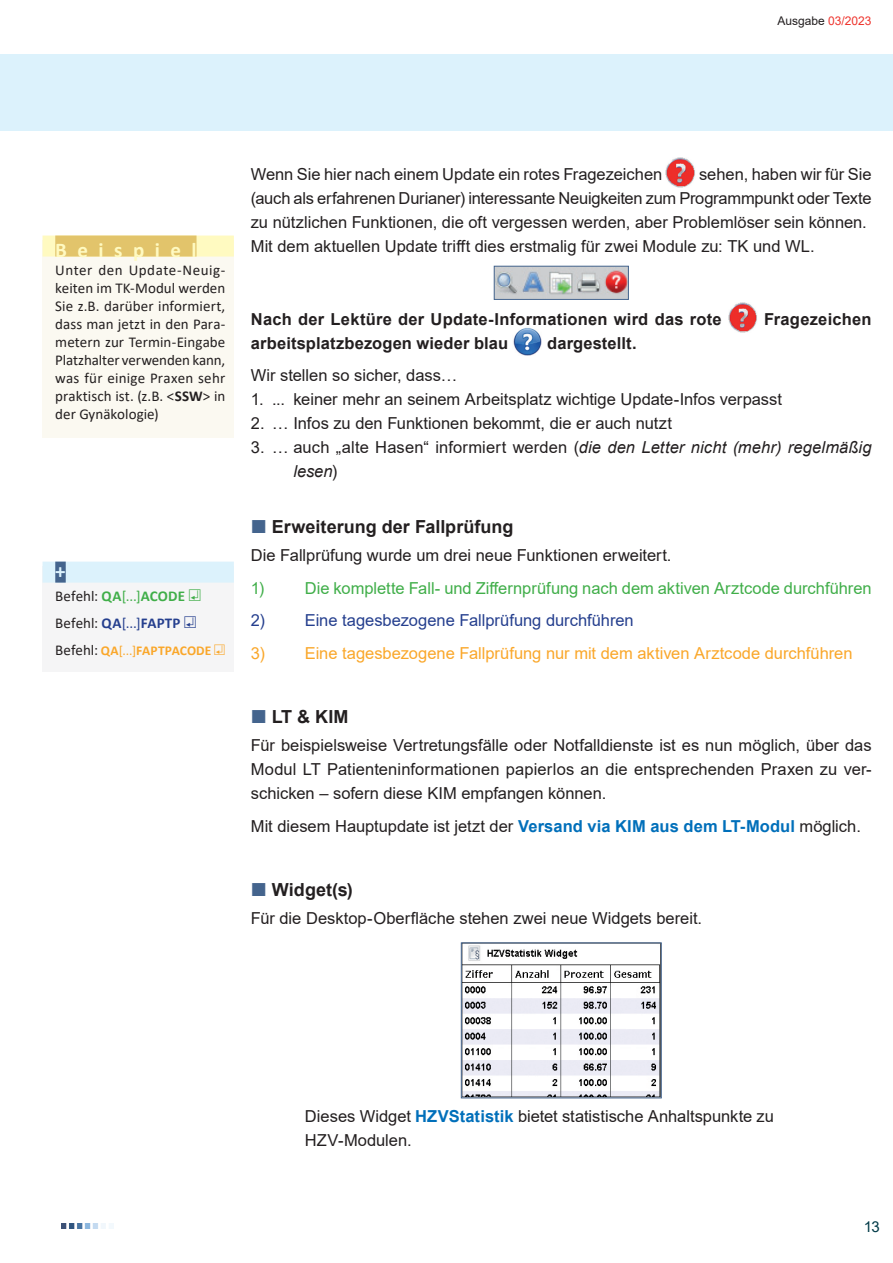
<style>
.page{position:relative;width:893px;height:1263px;background:#fff}
.page>*{position:absolute;margin:0;border:0;box-sizing:border-box;transform-origin:0 0}
.Beispiel{font:700 21px "Calibri";letter-spacing:.5em;color:#fffac1}
.plus_d2{font:700 21px "Calibri";color:#dcf2fc}
.Ueber_text_updat_d2{font:700 18px "Arial";color:#231f20}
.Fließtext{font:16.5px/24px "Arial";color:#231f20;text-align:justify}
.Fließtext-2{font:700 16.5px "Arial";letter-spacing:.01em;color:#231f20}
.Fließtext-3{font:italic 16.5px/24px "Arial";letter-spacing:-.005em;color:#231f20}
.Fließtext-4{font:16.5px "Arial";color:#40ae49}
.Fließtext-5{font:16.5px "Arial";color:#faa72a}
.Fließtext-6{font:16.5px "Arial";color:#253f8e}
.text_in_box_news{font:15px/18px "Calibri";letter-spacing:.005em;color:#231f20;text-align:justify}
.t1{font:15px "Arial";color:#003a47}
.text_in_box_news-2{font:700 13.5px "Calibri";letter-spacing:.01em;color:#faa72a}
.t2{font:12px "Arial";color:#231f20}
.s1{color:#ee342d}
.s2{font-weight:700}
.s3{font-weight:700;color:#40ae49}
.s4{color:#40ae49}
.s5{font-family:"Big Hand";color:#40ae49}
.s6{font-weight:700;color:#253f8e}
.s7{color:#253f8e}
.s8{font-family:"Big Hand";color:#253f8e}
.s9{font-weight:400;font-size:15px;color:#231f20}
.s10{font-weight:400}
.s11{font-family:"Big Hand";font-weight:400}
.s12{font-style:normal}
.s13{font-weight:700;color:#006fba}
</style>
<div class="page">
<img style="left:62px;top:1224px;width:52px;height:5px">
<img style="left:666px;top:157px;width:29px;height:30px">
<img style="left:496px;top:268px;width:131px;height:30px">
<div style="left:494px;top:266px;width:135px;height:34px;border:1px solid #44648d"></div>
<img style="left:728px;top:303px;width:29px;height:29px">
<img style="left:513px;top:328px;width:29px;height:28px">
<img style="left:463px;top:945px;width:197px;height:151px">
<div style="left:461px;top:942px;width:201px;height:156px;border:1px solid #44648d"></div>
<div style="left:0;top:54px;width:893px;height:77px;background:#dcf2fc"></div>
<div style="left:43px;top:241px;width:191px;height:197px;background:#fbf9f1"></div>
<div style="left:43px;top:236px;width:191px;height:21px;background:#fffac1"></div>
<div style="left:55px;top:236px;width:142px;height:21px;background:#e2c46b"></div>
<div style="left:43px;top:567px;width:191px;height:105px;background:#f5f5f6"></div>
<div style="left:43px;top:562px;width:191px;height:21px;background:#dcf2fc"></div>
<div style="left:55px;top:562px;width:11px;height:21px;background:#44648d"></div>
<p class="t2" style="left:777px;top:12px;width:96px">Ausgabe <span class="s1">03/2023</span></p>
<p class="Beispiel" style="left:55px;top:235px;width:143px">Beispiel</p>
<p class="text_in_box_news" style="left:55px;top:260px;width:172px">Unter den Update-Neuig&shy;keiten im TK-Modul werden Sie z.B. darüber informiert, dass man jetzt in den Para&shy;metern zur Termin-Eingabe Platzhalter verwenden kann, was für einige Praxen sehr praktisch ist. (z.B. &lt;<span class="s2">SSW</span>&gt; in der Gynäkologie)</p>
<p class="plus_d2" style="left:55px;top:556px;width:12px">+</p>
<p class="text_in_box_news" style="left:55px;top:586px;width:147px">Befehl: <span class="s3">QA</span><span class="s4">[...]</span><span class="s3">ACODE</span> <span class="s5">)</span></p>
<p class="text_in_box_news" style="left:55px;top:614px;width:143px">Befehl: <span class="s6">QA</span><span class="s7">[...]</span><span class="s6">FAPTP</span> <span class="s8">)</span></p>
<p class="text_in_box_news-2" style="left:55px;top:641px;width:172px"><span class="s9">Befehl:</span> QA<span class="s10">[...]</span>FAPTPACODE <span class="s11">)</span></p>
<p class="Fließtext" style="left:251px;top:162px;width:413px">Wenn Sie hier nach einem Update ein rotes Fragezeichen</p>
<p class="Fließtext" style="left:251px;top:162px;width:622px;text-indent:448px">sehen, haben wir für Sie (auch als erfahrenen Durianer) interessante Neuigkeiten zum Programmpunkt oder Texte zu nützlichen Funktionen, die oft vergessen werden, aber Problemlöser sein können.</p>
<p class="Fließtext" style="left:251px;top:234px;width:565px">Mit dem aktuellen Update trifft dies erstmalig für zwei Module zu: TK und WL.</p>
<p class="Fließtext-2" style="left:251px;top:307px;width:472px">Nach der Lektüre der Update-Informationen wird das rote</p>
<p class="Fließtext-2" style="left:764px;top:307px;width:109px">Fragezeichen</p>
<p class="Fließtext-2" style="left:251px;top:331px;width:259px">arbeitsplatzbezogen wieder blau</p>
<p class="Fließtext-2" style="left:547px;top:331px;width:91px">dargestellt.</p>
<p class="Fließtext" style="left:251px;top:364px;width:208px">Wir stellen so sicher, dass…</p>
<p class="Fließtext" style="left:251px;top:388px;width:533px">1. ... keiner mehr an seinem Arbeitsplatz wichtige Update-Infos verpasst</p>
<p class="Fließtext" style="left:251px;top:412px;width:423px">2. … Infos zu den Funktionen bekommt, die er auch nutzt</p>
<p class="Fließtext-3" style="left:293px;top:436px;width:580px;text-indent:-43px"><span class="s12">3. … auch „alte Hasen“ informiert werden (</span>die den Letter nicht (mehr) regelmäßig lesen<span class="s12">)</span></p>
<p class="Ueber_text_updat_d2" style="left:272px;top:514px;width:243px">Erweiterung der Fallprüfung</p>
<p class="Fließtext" style="left:251px;top:543px;width:422px">Die Fallprüfung wurde um drei neue Funktionen erweitert.</p>
<p class="Fließtext-4" style="left:251px;top:577px;width:15px">1)</p>
<p class="Fließtext-4" style="left:305px;top:577px;width:568px">Die komplette Fall- und Ziffernprüfung nach dem aktiven Arztcode durchführen</p>
<p class="Fließtext-6" style="left:251px;top:609px;width:15px">2)</p>
<p class="Fließtext-6" style="left:305px;top:609px;width:330px">Eine tagesbezogene Fallprüfung durchführen</p>
<p class="Fließtext-5" style="left:251px;top:642px;width:15px">3)</p>
<p class="Fließtext-5" style="left:305px;top:642px;width:549px">Eine tagesbezogene Fallprüfung nur mit dem aktiven Arztcode durchführen</p>
<p class="Ueber_text_updat_d2" style="left:272px;top:704px;width:78px">LT &amp; KIM</p>
<p class="Fließtext" style="left:251px;top:733px;width:622px">Für beispielsweise Vertretungsfälle oder Notfalldienste ist es nun möglich, über das Modul LT Patienteninformationen papierlos an die entsprechenden Praxen zu ver&shy;schicken – sofern diese KIM empfangen können.</p>
<p class="Fließtext" style="left:251px;top:814px;width:611px">Mit diesem Hauptupdate ist jetzt der <span class="s13">Versand via KIM aus dem LT-Modul</span> möglich.</p>
<p class="Ueber_text_updat_d2" style="left:272px;top:877px;width:83px">Widget(s)</p>
<p class="Fließtext" style="left:251px;top:906px;width:453px">Für die Desktop-Oberfläche stehen zwei neue Widgets bereit.</p>
<p class="Fließtext" style="left:305px;top:1104px;width:470px">Dieses Widget <span class="s13">HZVStatistik</span> bietet statistische Anhaltspunkte zu<br>HZV-Modulen.</p>
<p class="t1" style="left:864px;top:1216px;width:18px">13</p>
</div>
